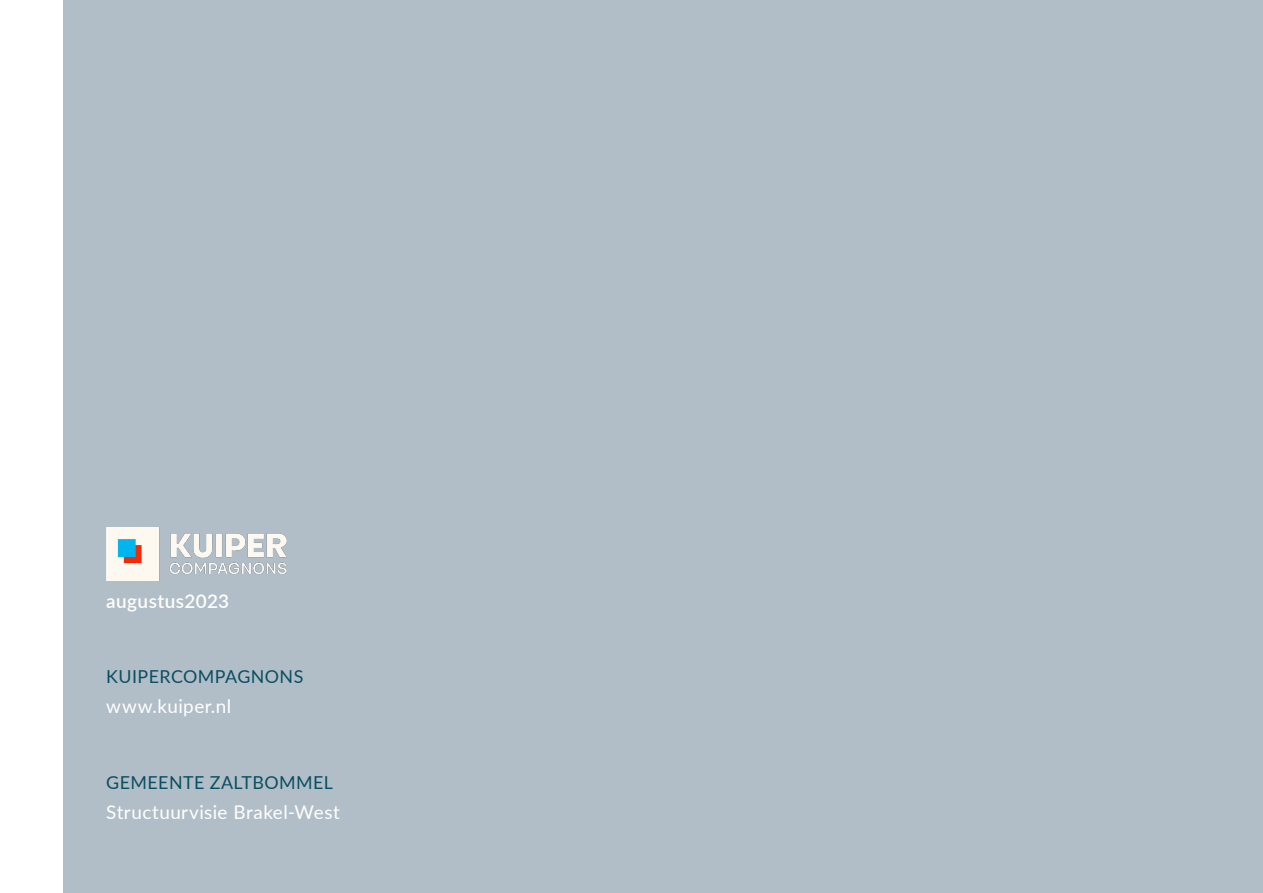
<style>
.page{position:relative;width:1263px;height:893px;background:#fff}
.page>*{position:absolute;margin:0;border:0;box-sizing:border-box;transform-origin:0 0}
.COLOFON{font:18.9px "Lato";letter-spacing:.025em;color:#fff}
.COLOFON-Semibold{font:600 18.9px "Lato";letter-spacing:.025em;color:#fff}
.COLOFON-Titel{font:17.85px "Lato";letter-spacing:.025em;color:#0a4e61}
</style>
<div class="page">
<div style="left:64px;top:0;width:1199px;height:893px;background:#b1bec7"></div>
<img style="left:106px;top:527px;width:180px;height:53px">
<p class="COLOFON-Semibold" style="left:106px;top:587px;width:124px">augustus2023</p>
<p class="COLOFON-Titel" style="left:106px;top:664px;width:199px">KUIPERCOMPAGNONS</p>
<p class="COLOFON" style="left:106px;top:693px;width:126px">www.kuiper.nl</p>
<p class="COLOFON-Titel" style="left:106px;top:770px;width:228px">GEMEENTE ZALTBOMMEL</p>
<p class="COLOFON" style="left:106px;top:799px;width:235px">Structuurvisie Brakel-West</p>
</div>
